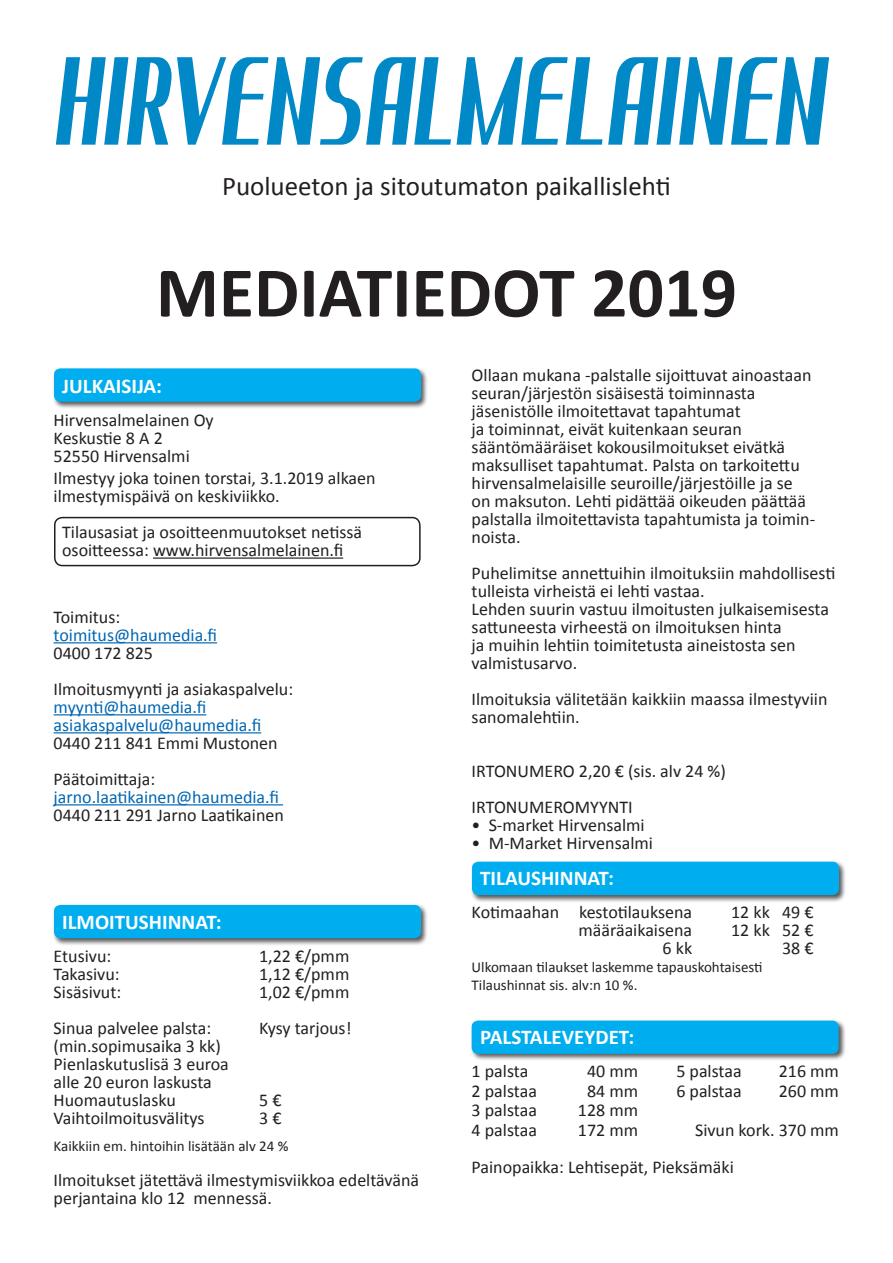
<style>
.page{position:relative;width:893px;height:1263px;background:#fff}
.page>*{position:absolute;margin:0;border:0;box-sizing:border-box;transform-origin:0 0}
.t1{font:700 72px "Calibri";color:#231f20}
.t2{font:27px "Calibri";color:#231f20}
.Normaali{font:700 21px "Calibri";color:#fff}
.Normaali-2{font:18px/18px "Calibri";color:#231f20}
.Normaali-3{font:18px "Calibri";color:#0166b3}
.Normaali-4{font:15px "Calibri";color:#231f20}
.s1{font-size:21px;color:#fff}
</style>
<div class="page">
<div style="left:470px;top:1019px;width:376px;height:43px;background:#231f20;opacity:.75"></div>
<div style="left:472px;top:1020px;width:367px;height:34px;background:#00aeef;border-radius:6px"></div>
<div style="left:471px;top:860px;width:375px;height:43px;background:#231f20;opacity:.75"></div>
<div style="left:472px;top:862px;width:367px;height:33px;background:#00aeef;border-radius:6px"></div>
<div style="left:52px;top:367px;width:377px;height:42px;background:#231f20;opacity:.75"></div>
<div style="left:54px;top:368px;width:367px;height:34px;background:#00aeef;border-radius:6px"></div>
<div style="left:52px;top:903px;width:377px;height:43px;background:#231f20;opacity:.75"></div>
<div style="left:54px;top:905px;width:367px;height:33px;background:#00aeef;border-radius:6px"></div>
<hr style="left:153px;top:557px;width:190px;height:2px;background:#231f20">
<hr style="left:54px;top:642px;width:163px;height:1px;background:#0166b3">
<hr style="left:54px;top:714px;width:152px;height:1px;background:#0166b3">
<hr style="left:54px;top:732px;width:207px;height:1px;background:#0166b3">
<hr style="left:54px;top:804px;width:229px;height:1px;background:#0166b3">
<div style="left:54px;top:517px;width:367px;height:49px;border:2px solid #231f20;border-radius:8px"></div>
<svg style="left:56px;top:57px;width:773px;height:88px"></svg>
<p class="t2" style="left:222px;top:169px;width:450px">Puolueeton ja sitoutumaton paikallislehti</p>
<p class="t1" style="left:156px;top:247px;width:583px">MEDIATIEDOT 2019</p>
<p class="Normaali" style="left:62px;top:372px;width:101px">JULKAISIJA:</p>
<p class="Normaali-2" style="left:54px;top:411px;width:162px">Hirvensalmelainen Oy</p>
<p class="Normaali-2" style="left:54px;top:429px;width:111px">Keskustie 8 A 2</p>
<p class="Normaali-2" style="left:54px;top:447px;width:138px">52550 Hirvensalmi</p>
<p class="Normaali-2" style="left:54px;top:469px;width:323px">Ilmestyy joka toinen torstai, 3.1.2019 alkaen ilmestymispäivä on keskiviikko.</p>
<p class="Normaali-2" style="left:62px;top:523px;width:301px">Tilausasiat ja osoitteenmuutokset netissä osoitteessa: www.hirvensalmelainen.fi</p>
<p class="Normaali-2" style="left:54px;top:608px;width:68px">Toimitus:</p>
<p class="Normaali-3" style="left:54px;top:623px;width:165px">toimitus@haumedia.fi</p>
<p class="Normaali-2" style="left:54px;top:644px;width:101px">0400 172 825</p>
<p class="Normaali-2" style="left:54px;top:680px;width:241px">Ilmoitusmyynti ja asiakaspalvelu:</p>
<p class="Normaali-3" style="left:54px;top:695px;width:154px">myynti@haumedia.fi</p>
<p class="Normaali-3" style="left:54px;top:713px;width:209px">asiakaspalvelu@haumedia.fi</p>
<p class="Normaali-2" style="left:54px;top:734px;width:226px">0440 211 841 Emmi Mustonen</p>
<p class="Normaali-2" style="left:54px;top:770px;width:103px">Päätoimittaja:</p>
<p class="Normaali-3" style="left:54px;top:785px;width:227px">jarno.laatikainen@haumedia.fi</p>
<p class="Normaali-2" style="left:54px;top:806px;width:232px">0440 211 291 Jarno Laatikainen</p>
<p class="Normaali" style="left:62px;top:908px;width:161px">ILMOITUSHINNAT:</p>
<p class="Normaali-2" style="left:54px;top:947px;width:59px">Etusivu:</p>
<p class="Normaali-2" style="left:259px;top:947px;width:92px">1,22 €/pmm</p>
<p class="Normaali-2" style="left:54px;top:965px;width:68px">Takasivu:</p>
<p class="Normaali-2" style="left:259px;top:965px;width:92px">1,12 €/pmm</p>
<p class="Normaali-2" style="left:54px;top:983px;width:69px">Sisäsivut:</p>
<p class="Normaali-2" style="left:259px;top:983px;width:92px">1,02 €/pmm</p>
<p class="Normaali-2" style="left:54px;top:1019px;width:159px">Sinua palvelee palsta:</p>
<p class="Normaali-2" style="left:259px;top:1019px;width:94px">Kysy tarjous!</p>
<p class="Normaali-2" style="left:54px;top:1037px;width:169px">(min.sopimusaika 3 kk)</p>
<p class="Normaali-2" style="left:54px;top:1055px;width:177px">Pienlaskutuslisä 3 euroa</p>
<p class="Normaali-2" style="left:54px;top:1073px;width:160px">alle 20 euron laskusta</p>
<p class="Normaali-2" style="left:54px;top:1091px;width:124px">Huomautuslasku</p>
<p class="Normaali-2" style="left:259px;top:1091px;width:24px">5 €</p>
<p class="Normaali-2" style="left:54px;top:1109px;width:152px">Vaihtoilmoitusvälitys</p>
<p class="Normaali-2" style="left:259px;top:1109px;width:24px">3 €</p>
<p class="Normaali-4" style="left:54px;top:1136px;width:236px">Kaikkiin em. hintoihin lisätään alv 24 %</p>
<p class="Normaali-2" style="left:54px;top:1171px;width:367px">Ilmoitukset jätettävä ilmestymisviikkoa edeltävänä perjantaina klo 12 mennessä.</p>
<p class="Normaali-2" style="left:472px;top:366px;width:344px">Ollaan mukana -palstalle sijoittuvat ainoastaan seuran/järjestön sisäisestä toiminnasta jäsenistölle ilmoitettavat tapahtumat<br>ja toiminnat, eivät kuitenkaan seuran sääntömääräiset kokousilmoitukset eivätkä maksulliset tapahtumat. Palsta on tarkoitettu hirvensalmelaisille seuroille/järjestöille ja se on maksuton. Lehti pidättää oikeuden päättää palstalla ilmoitettavista tapahtumista ja toimin&shy;noista.</p>
<p class="Normaali-2" style="left:472px;top:564px;width:365px">Puhelimitse annettuihin ilmoituksiin mahdollisesti tulleista virheistä ei lehti vastaa.</p>
<p class="Normaali-2" style="left:472px;top:600px;width:359px">Lehden suurin vastuu ilmoitusten julkaisemisesta sattuneesta virheestä on ilmoituksen hinta<br>ja muihin lehtiin toimitetusta aineistosta sen valmistusarvo.</p>
<p class="Normaali-2" style="left:472px;top:690px;width:357px">Ilmoituksia välitetään kaikkiin maassa ilmestyviin sanomalehtiin.</p>
<p class="Normaali-2" style="left:472px;top:762px;width:256px">IRTONUMERO 2,20 € (sis. alv 24 %)</p>
<p class="Normaali-2" style="left:472px;top:798px;width:163px">IRTONUMEROMYYNTI</p>
<p class="Normaali-2" style="left:472px;top:816px;width:185px">• S-market Hirvensalmi<span class="s1">T</span></p>
<p class="Normaali-2" style="left:472px;top:834px;width:183px">• M-Market Hirvensalmi</p>
<p class="Normaali" style="left:480px;top:865px;width:135px">TILAUSHINNAT:</p>
<p class="Normaali-2" style="left:472px;top:903px;width:222px">Kotimaahan kestotilauksena</p>
<p class="Normaali-2" style="left:731px;top:903px;width:84px">12 kk 49 €</p>
<p class="Normaali-2" style="left:578px;top:921px;width:115px">määräaikaisena</p>
<p class="Normaali-2" style="left:731px;top:921px;width:84px">12 kk 52 €</p>
<p class="Normaali-2" style="left:663px;top:939px;width:31px">6 kk</p>
<p class="Normaali-2" style="left:782px;top:939px;width:33px">38 €</p>
<p class="Normaali-4" style="left:472px;top:958px;width:292px">Ulkomaan tilaukset laskemme tapauskohtaisesti</p>
<p class="Normaali-4" style="left:472px;top:976px;width:167px">Tilaushinnat sis. alv:n 10 %.</p>
<p class="Normaali" style="left:480px;top:1024px;width:156px">PALSTALEVEYDET:</p>
<p class="Normaali-2" style="left:472px;top:1062px;width:58px">1 palsta</p>
<p class="Normaali-2" style="left:587px;top:1062px;width:53px">40 mm</p>
<p class="Normaali-2" style="left:676px;top:1062px;width:67px">5 palstaa</p>
<p class="Normaali-2" style="left:779px;top:1062px;width:62px">216 mm</p>
<p class="Normaali-2" style="left:472px;top:1082px;width:67px">2 palstaa</p>
<p class="Normaali-2" style="left:587px;top:1082px;width:53px">84 mm</p>
<p class="Normaali-2" style="left:676px;top:1082px;width:67px">6 palstaa</p>
<p class="Normaali-2" style="left:779px;top:1082px;width:62px">260 mm</p>
<p class="Normaali-2" style="left:472px;top:1101px;width:67px">3 palstaa</p>
<p class="Normaali-2" style="left:578px;top:1101px;width:62px">128 mm</p>
<p class="Normaali-2" style="left:472px;top:1121px;width:67px">4 palstaa</p>
<p class="Normaali-2" style="left:578px;top:1121px;width:62px">172 mm</p>
<p class="Normaali-2" style="left:695px;top:1121px;width:145px">Sivun kork. 370 mm</p>
<p class="Normaali-2" style="left:472px;top:1158px;width:264px">Painopaikka: Lehtisepät, Pieksämäki</p>
</div>
